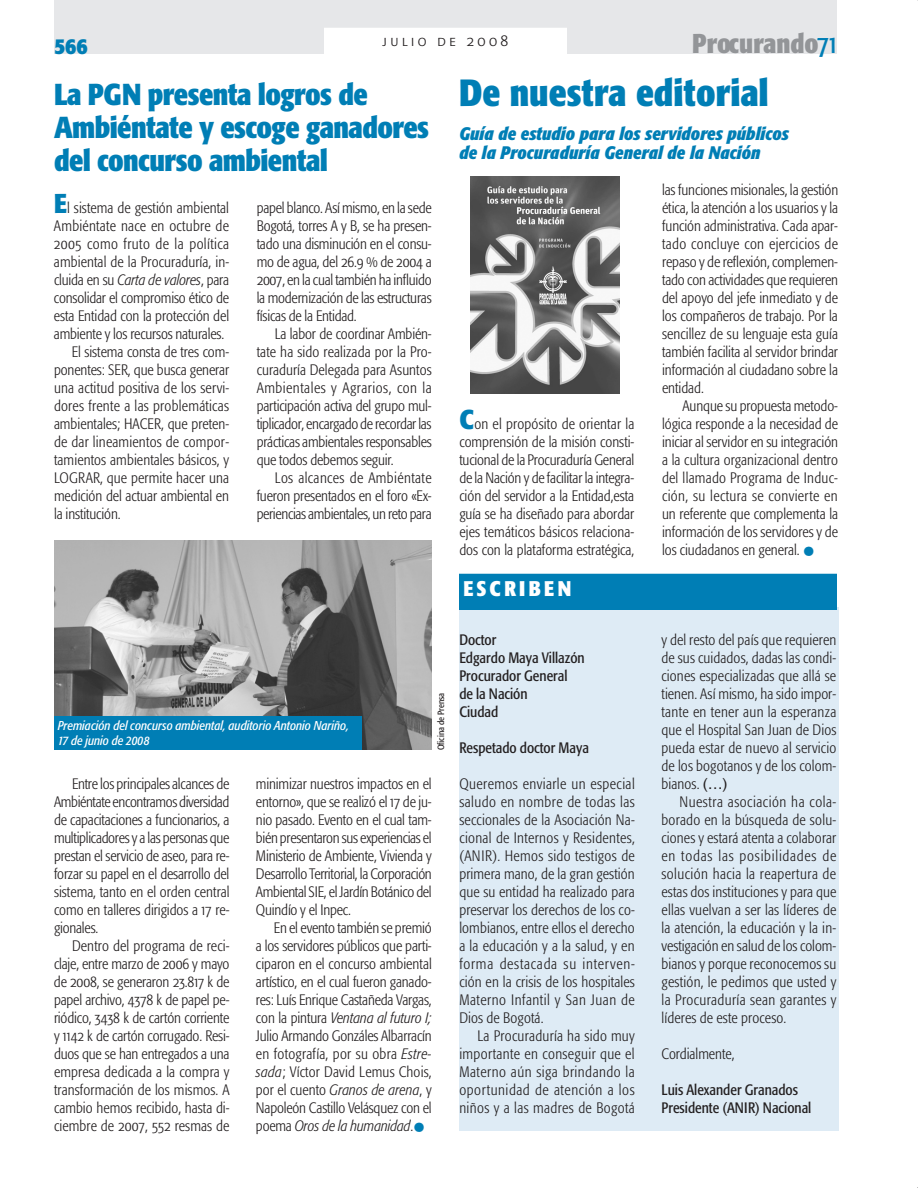
<style>
.page{position:relative;width:918px;height:1188px;background:#fff}
.page>*{position:absolute;margin:0;border:0;box-sizing:border-box;transform-origin:0 0}
.t1{font:700 condensed 37.5px "Formata";color:#007eb5}
.t2{font:condensed 36px "Formata";color:#007eb5}
.t3{font:700 condensed 30px/33px "Formata";letter-spacing:-.02em;color:#007eb5}
.t4{font:700 condensed 27px "Formata";color:#939598}
.t5{font:700 condensed 22.5px "Formata";color:#007eb5}
.t6{font:700 condensed 21px "Formata";letter-spacing:.145em;color:#fff}
.t7{font:italic 700 condensed 18px/19.5px "Formata";color:#007eb5}
.t8{font:300 condensed 15px/18px "Formata";color:#231f20;text-align:justify}
.t9{font:condensed 15px/18px "Formata";color:#231f20}
.t10{font:300 condensed 15px "Formata";letter-spacing:.02em;color:#231f20}
.t11{font:300 condensed 15px "Formata";letter-spacing:.025em;color:#231f20}
.t12{font:15px "Formata Light SC";letter-spacing:.235em;color:#231f20}
.t13{font:italic condensed 12.75px/15px "Formata";color:#fff}
.t14{font:condensed 9px "Formata";color:#231f20}
.s1{font-family:"Formata Condensed SC";font-weight:400;font-stretch:normal;color:#007eb5}
.s2{font-weight:700;font-size:27px;color:#007eb5}
.s3{font-family:"Formata Light Cn SC";font-weight:400;font-stretch:normal}
.s4{font-style:italic}
.s5{font-weight:400}
</style>
<div class="page">
<div style="left:54px;top:0;width:783px;height:54px;background:#e6e7e9"></div>
<div style="left:324px;top:34px;width:243px;height:20px;background:#fff"></div>
<div style="left:324px;top:28px;width:243px;height:19px;background:#fff"></div>
<div style="left:459px;top:608px;width:379px;height:523px;background:#deebf5"></div>
<div style="left:459px;top:580px;width:378px;height:30px;background:#007eb5"></div>
<div style="left:459px;top:574px;width:378px;height:30px;background:#007eb5"></div>
<img style="left:471px;top:177px;width:149px;height:217px">
<img style="left:54px;top:540px;width:378px;height:210px">
<div style="left:54px;top:717px;width:308px;height:33px;background:#007eb5"></div>
<h3 class="t5" style="left:54px;top:32px;width:35px">566</h3>
<h3 class="t4" style="left:692px;top:27px;width:146px">Procurando<span class="s1">71</span></h3>
<p class="t12" style="left:383px;top:32px;width:127px">julio de 2008</p>
<h3 class="t3" style="left:54px;top:77px;width:377px">La PGN presenta logros de<br>Ambiéntate y escoge ganadores del concurso ambiental</h3>
<p class="t8" style="left:54px;top:199px;width:177px"><span class="s2">E</span>l sistema de gestión ambiental</p>
<p class="t10" style="left:54px;top:217px;width:177px">Ambiéntate nace en octubre de</p>
<p class="t11" style="left:54px;top:235px;width:177px"><span class="s3">2005</span> como fruto de la política</p>
<p class="t8" style="left:54px;top:253px;width:177px">ambiental de la Procuraduría, in-</p>
<p class="t8" style="left:54px;top:271px;width:177px">cluida en su <span class="s4">Carta de valores</span>, para</p>
<p class="t8" style="left:54px;top:289px;width:177px">consolidar el compromiso ético de</p>
<p class="t8" style="left:54px;top:307px;width:177px">esta Entidad con la protección del</p>
<p class="t8" style="left:54px;top:325px;width:172px">ambiente y los recursos naturales.</p>
<p class="t8" style="left:72px;top:343px;width:159px">El sistema consta de tres com-</p>
<p class="t8" style="left:54px;top:361px;width:177px">ponentes: SER, que busca generar</p>
<p class="t8" style="left:54px;top:379px;width:177px">una actitud positiva de los servi-</p>
<p class="t8" style="left:54px;top:397px;width:177px">dores frente a las problemáticas</p>
<p class="t8" style="left:54px;top:415px;width:177px">ambientales; HACER, que preten-</p>
<p class="t8" style="left:54px;top:433px;width:177px">de dar lineamientos de compor-</p>
<p class="t8" style="left:54px;top:451px;width:177px">tamientos ambientales básicos, y</p>
<p class="t8" style="left:54px;top:469px;width:177px">LOGRAR, que permite hacer una</p>
<p class="t8" style="left:54px;top:487px;width:177px">medición del actuar ambiental en</p>
<p class="t8" style="left:54px;top:505px;width:68px">la institución.</p>
<p class="t8" style="left:257px;top:199px;width:177px">papel blanco. Así mismo, en la sede Bogotá, torres A y B, se ha presen&shy;tado una disminución en el consu&shy;mo de agua, del <span class="s3">26.9</span> % de <span class="s3">2004</span> a <span class="s3">2007</span>, en la cual también ha influido la modernización de las estructuras físicas de la Entidad.</p>
<p class="t8" style="left:257px;top:325px;width:177px;text-indent:18px">La labor de coordinar Ambién&shy;tate ha sido realizada por la Pro&shy;curaduría Delegada para Asuntos Ambientales y Agrarios, con la participación activa del grupo mul&shy;tiplicador, encargado de recordar las prácticas ambientales responsables que todos debemos seguir.</p>
<p class="t8" style="left:257px;top:469px;width:177px;text-indent:18px">Los alcances de Ambiéntate fueron presentados en el foro «Ex&shy;periencias ambientales, un reto para</p>
<p class="t13" style="left:58px;top:718px;width:293px">Premiación del concurso ambiental, auditorio Antonio Nariño,<br>17 de junio de 2008</p>
<p class="t14" style="left:436px;top:750px;width:59px;rotate:-90deg">Oficina de Prensa</p>
<p class="t8" style="left:54px;top:775px;width:177px;text-indent:18px">Entre los principales alcances de Ambiéntate encontramos diversidad de capacitaciones a funcionarios, a multiplicadores y a las personas que prestan el servicio de aseo, para re&shy;forzar su papel en el desarrollo del sistema, tanto en el orden central como en talleres dirigidos a <span class="s3">17</span> re&shy;gionales.</p>
<p class="t8" style="left:54px;top:937px;width:177px;text-indent:18px">Dentro del programa de reci&shy;claje, entre marzo de <span class="s3">2006</span> y mayo de <span class="s3">2008</span>, se generaron <span class="s3">23.817</span> k de papel archivo, <span class="s3">4378</span> k de papel pe&shy;riódico, <span class="s3">3438</span> k de cartón corriente y <span class="s3">1142</span> k de cartón corrugado. Resi&shy;duos que se han entregados a una empresa dedicada a la compra y transformación de los mismos. A cambio hemos recibido, hasta di&shy;ciembre de <span class="s3">2007, 552</span> resmas de</p>
<p class="t8" style="left:256px;top:775px;width:177px">minimizar nuestros impactos en el entorno», que se realizó el <span class="s3">17</span> de ju&shy;nio pasado. Evento en el cual tam&shy;bién presentaron sus experiencias el Ministerio de Ambiente, Vivienda y Desarrollo Territorial, la Corporación Ambiental SIE, el Jardín Botánico del Quindío y el Inpec.</p>
<p class="t8" style="left:256px;top:919px;width:177px;text-indent:18px">En el evento también se premió a los servidores públicos que parti&shy;ciparon en el concurso ambiental artístico, en el cual fueron ganado&shy;res: Luís Enrique Castañeda Vargas, con la pintura <span class="s4">Ventana al futuro I; </span>Julio Armando Gonzáles Albarracín en fotografía, por su obra <span class="s4">Estre&shy;sada</span>; Víctor David Lemus Chois, por el cuento <span class="s4">Granos de arena</span>, y Napoleón Castillo Velásquez con el poema <span class="s4">Oros de la humanidad</span>.</p>
<h2 class="t2" style="left:413px;top:1106px;width:13px">•</h2>
<h1 class="t1" style="left:459px;top:70px;width:311px">De nuestra editorial</h1>
<p class="t7" style="left:459px;top:123px;width:331px">Guía de estudio para los servidores públicos de la Procuraduría General de la Nación</p>
<p class="t8" style="left:459px;top:415px;width:177px"><span class="s2">C</span>on el propósito de orientar la comprensión de la misión consti&shy;tucional de la Procuraduría General de la Nación y de facilitar la integra&shy;ción del servidor a la Entidad,esta guía se ha diseñado para abordar ejes temáticos básicos relaciona&shy;dos con la plataforma estratégica,</p>
<h3 class="t6" style="left:464px;top:576px;width:109px">ESCRIBEN</h3>
<p class="t9" style="left:459px;top:631px;width:127px">Doctor<br>Edgardo Maya Villazón<br>Procurador General de la Nación<br>Ciudad</p>
<p class="t9" style="left:459px;top:739px;width:131px">Respetado doctor Maya</p>
<p class="t8" style="left:459px;top:775px;width:177px">Queremos enviarle un especial saludo en nombre de todas las seccionales de la Asociación Na&shy;cional de Internos y Residentes, (ANIR). Hemos sido testigos de primera mano, de la gran gestión que su entidad ha realizado para preservar los derechos de los co&shy;lombianos, entre ellos el derecho a la educación y a la salud, y en forma destacada su interven&shy;ción en la crisis de los hospitales Materno Infantil y San Juan de Dios de Bogotá.</p>
<p class="t8" style="left:459px;top:1027px;width:177px;text-indent:18px">La Procuraduría ha sido muy importante en conseguir que el Materno aún siga brindando la oportunidad de atención a los niños y a las madres de Bogotá</p>
<p class="t8" style="left:662px;top:181px;width:178px">las funciones misionales, la gestión ética, la atención a los usuarios y la función administrativa. Cada apar&shy;tado concluye con ejercicios de repaso y de reflexión, complemen&shy;tado con actividades que requieren del apoyo del jefe inmediato y de los compañeros de trabajo. Por la sencillez de su lenguaje esta guía también facilita al servidor brindar información al ciudadano sobre la entidad.</p>
<p class="t8" style="left:662px;top:397px;width:178px;text-indent:21px">Aunque su propuesta metodo&shy;lógica responde a la necesidad de iniciar al servidor en su integración a la cultura organizacional dentro del llamado Programa de Induc&shy;ción, su lectura se convierte en un referente que complementa la información de los servidores y de los ciudadanos en general.</p>
<h2 class="t2" style="left:803px;top:530px;width:13px">•</h2>
<p class="t8" style="left:661px;top:631px;width:176px">y del resto del país que requieren de sus cuidados, dadas las condi&shy;ciones especializadas que allá se tienen. Así mismo, ha sido impor&shy;tante en tener aun la esperanza que el Hospital San Juan de Dios pueda estar de nuevo al servicio de los bogotanos y de los colom&shy;bianos. <span class="s5">(…)</span></p>
<p class="t8" style="left:661px;top:793px;width:176px;text-indent:18px">Nuestra asociación ha cola&shy;borado en la búsqueda de solu&shy;ciones y estará atenta a colaborar en todas las posibilidades de solución hacia la reapertura de estas dos instituciones y para que ellas vuelvan a ser las líderes de la atención, la educación y la in&shy;vestigación en salud de los colom&shy;bianos y porque reconocemos su gestión, le pedimos que usted y la Procuraduría sean garantes y líderes de este proceso.</p>
<p class="t8" style="left:662px;top:1045px;width:75px">Cordialmente,</p>
<p class="t9" style="left:662px;top:1081px;width:151px">Luis Alexander Granados<br>Presidente (ANIR) Nacional</p>
</div>
